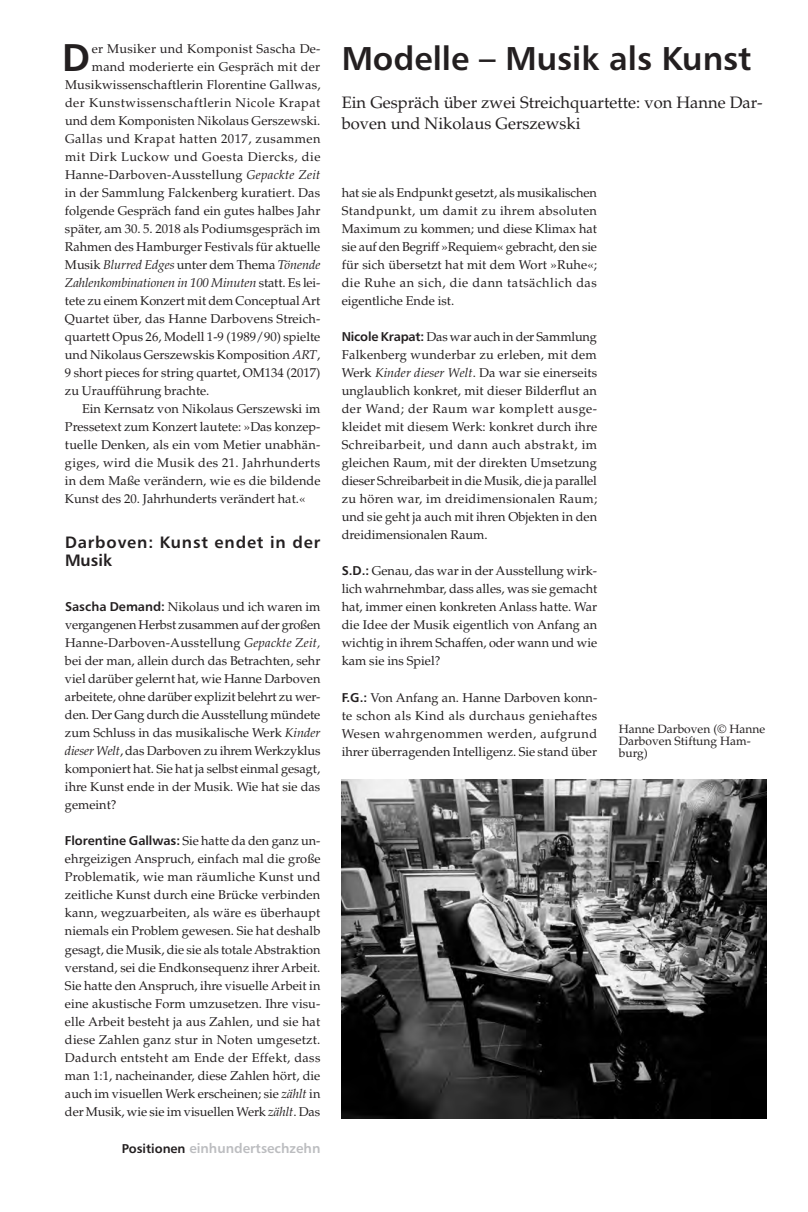
<style>
.page{position:relative;width:808px;height:1212px;background:#fff}
.page>*{position:absolute;margin:0;border:0;box-sizing:border-box;transform-origin:0 0}
.t1{font:38.7px "Humanist 777 BT Bold B";color:#231f20}
.t2{font:33px "Humanist 777 BT Bold B";color:#231f20}
.t3{font:16.5px/21px "Palatino";color:#231f20}
.t4{font:16.5px/18px "Humanist 777 BT Bold B";letter-spacing:.05em;color:#231f20}
.t5{font:13.5px "Humanist 777 BT Bold B";color:#bcbdc0}
.t6{font:12.75px/18px "Palatino LT Std";color:#231f20;text-align:justify}
.t7{font:italic 12.75px "Palatino LT Std";letter-spacing:-.01em;color:#231f20}
.t8{font:12.75px "Palatino LT Std";letter-spacing:.04em;color:#231f20}
.t9{font:12.75px "Palatino LT Std";letter-spacing:.02em;color:#231f20}
.t10{font:12.75px "Palatino LT Std";letter-spacing:.025em;color:#231f20}
.t11{font:12.75px "Palatino LT Std";letter-spacing:.035em;color:#231f20}
.t12{font:12px/12px "Palatino";color:#231f20}
.s1{font-style:italic}
.s2{font-style:normal}
.s3{font-family:"Humanist 777 BT Bold B"}
.s4{font-size:12.75px;color:#231f20}
</style>
<div class="page">
<img style="left:341px;top:779px;width:425px;height:339px">
<h1 class="t1" style="left:62px;top:33px;width:29px">D</h1>
<p class="t10" style="left:92px;top:41px;width:230px">er Musiker und Komponist Sascha De-</p>
<p class="t9" style="left:92px;top:59px;width:230px">mand moderierte ein Gespräch mit der</p>
<p class="t6" style="left:65px;top:76px;width:257px">Musikwissenschaftlerin Florentine Gallwas,</p>
<p class="t8" style="left:65px;top:95px;width:257px">der Kunstwissenschaftlerin Nicole Krapat</p>
<p class="t6" style="left:65px;top:112px;width:257px">und dem Komponisten Nikolaus Gerszewski.</p>
<p class="t11" style="left:65px;top:131px;width:257px">Gallas und Krapat hatten 2017, zusammen</p>
<p class="t8" style="left:65px;top:149px;width:257px">mit Dirk Luckow und Goesta Diercks, die</p>
<p class="t9" style="left:65px;top:167px;width:257px">Hanne-Darboven-Ausstellung <span class="s1">Gepackte Zeit</span></p>
<p class="t6" style="left:65px;top:184px;width:256px">in der Sammlung Falckenberg kuratiert. Das</p>
<p class="t6" style="left:65px;top:202px;width:257px">folgende Gespräch fand ein gutes halbes Jahr</p>
<p class="t6" style="left:65px;top:220px;width:257px">später, am 30. 5. 2018 als Podiumsgespräch im</p>
<p class="t6" style="left:65px;top:238px;width:256px">Rahmen des Hamburger Festivals für aktuelle</p>
<p class="t7" style="left:65px;top:257px;width:257px"><span class="s2">Musik</span> Blurred Edges <span class="s2">unter dem Thema</span> Tönende</p>
<p class="t7" style="left:65px;top:275px;width:257px">Zahlenkombinationen in 100 Minuten <span class="s2">statt. Es lei-</span></p>
<p class="t6" style="left:65px;top:292px;width:257px">tete zu einem Konzert mit dem Conceptual Art</p>
<p class="t6" style="left:65px;top:310px;width:257px">Quartet über, das Hanne Darbovens Streich-</p>
<p class="t6" style="left:65px;top:328px;width:257px">quartett Opus 26, Modell 1-9 (1989/90) spielte</p>
<p class="t6" style="left:65px;top:346px;width:257px">und Nikolaus Gerszewskis Komposition <span class="s1">ART</span>,</p>
<p class="t6" style="left:65px;top:364px;width:257px">9 short pieces for string quartet, OM134 (2017)</p>
<p class="t6" style="left:65px;top:382px;width:146px">zu Uraufführung brachte.</p>
<p class="t6" style="left:82px;top:400px;width:240px">Ein Kernsatz von Nikolaus Gerszewski im</p>
<p class="t6" style="left:65px;top:418px;width:257px">Pressetext zum Konzert lautete: »Das konzep-</p>
<p class="t6" style="left:65px;top:436px;width:256px">tuelle Denken, als ein vom Metier unabhän-</p>
<p class="t10" style="left:65px;top:455px;width:256px">giges, wird die Musik des 21. Jahrhunderts</p>
<p class="t6" style="left:65px;top:472px;width:257px">in dem Maße verändern, wie es die bildende</p>
<p class="t6" style="left:65px;top:490px;width:242px">Kunst des 20. Jahrhunderts verändert hat.«</p>
<p class="t4" style="left:65px;top:532px;width:256px">Darboven: Kunst endet in der<br>Musik</p>
<p class="t6" style="left:65px;top:598px;width:257px"><span class="s3">Sascha Demand:</span> Nikolaus und ich waren im vergangenen Herbst zusammen auf der großen Hanne-Darboven-Ausstellung <span class="s1">Gepackte Zeit, </span>bei der man, allein durch das Betrachten, sehr viel darüber gelernt hat, wie Hanne Darboven arbeitete, ohne darüber explizit belehrt zu wer&shy;den. Der Gang durch die Ausstellung mündete zum Schluss in das musikalische Werk <span class="s1">Kinder dieser Welt</span>, das Darboven zu ihrem Werkzyklus komponiert hat. Sie hat ja selbst einmal gesagt, ihre Kunst ende in der Musik. Wie hat sie das gemeint?</p>
<p class="t6" style="left:65px;top:832px;width:257px"><span class="s3">Florentine Gallwas:</span> Sie hatte da den ganz un&shy;ehrgeizigen Anspruch, einfach mal die große Problematik, wie man räumliche Kunst und zeitliche Kunst durch eine Brücke verbinden kann, wegzuarbeiten, als wäre es überhaupt niemals ein Problem gewesen. Sie hat deshalb gesagt, die Musik, die sie als totale Abstraktion verstand, sei die Endkonsequenz ihrer Arbeit.<br>Sie hatte den Anspruch, ihre visuelle Arbeit in eine akustische Form umzusetzen. Ihre visu&shy;elle Arbeit besteht ja aus Zahlen, und sie hat diese Zahlen ganz stur in Noten umgesetzt.<br>Dadurch entsteht am Ende der Effekt, dass man 1:1, nacheinander, diese Zahlen hört, die auch im visuellen Werk erscheinen; sie <span class="s1">zählt</span> in der Musik, wie sie im visuellen Werk <span class="s1">zählt</span>. Das</p>
<p class="t5" style="left:122px;top:1139px;width:200px"><span class="s4">Positionen</span> einhundertsechzehn</p>
<h2 class="t2" style="left:341px;top:38px;width:411px">Modelle – Musik als Kunst</h2>
<p class="t3" style="left:341px;top:92px;width:422px">Ein Gespräch über zwei Streichquartette: von Hanne Dar&shy;boven und Nikolaus Gerszewski</p>
<p class="t6" style="left:341px;top:184px;width:257px">hat sie als Endpunkt gesetzt, als musikalischen Standpunkt, um damit zu ihrem absoluten Maximum zu kommen; und diese Klimax hat sie auf den Begriff »Requiem« gebracht, den sie für sich übersetzt hat mit dem Wort »Ruhe«; die Ruhe an sich, die dann tatsächlich das eigentliche Ende ist.</p>
<p class="t6" style="left:341px;top:328px;width:257px"><span class="s3">Nicole Krapat:</span> Das war auch in der Sammlung Falkenberg wunderbar zu erleben, mit dem Werk <span class="s1">Kinder dieser Welt</span>. Da war sie einerseits unglaublich konkret, mit dieser Bilderflut an der Wand; der Raum war komplett ausge&shy;kleidet mit diesem Werk: konkret durch ihre Schreibarbeit, und dann auch abstrakt, im gleichen Raum, mit der direkten Umsetzung dieser Schreibarbeit in die Musik, die ja parallel zu hören war, im dreidimensionalen Raum; und sie geht ja auch mit ihren Objekten in den dreidimensionalen Raum.</p>
<p class="t6" style="left:341px;top:562px;width:257px"><span class="s3">S.D.:</span> Genau, das war in der Ausstellung wirk&shy;lich wahrnehmbar, dass alles, was sie gemacht hat, immer einen konkreten Anlass hatte. War die Idee der Musik eigentlich von Anfang an wichtig in ihrem Schaffen, oder wann und wie kam sie ins Spiel?</p>
<p class="t6" style="left:341px;top:688px;width:257px"><span class="s3">F.G.:</span> Von Anfang an. Hanne Darboven konn&shy;te schon als Kind als durchaus geniehaftes Wesen wahrgenommen werden, aufgrund ihrer überragenden Intelligenz. Sie stand über</p>
<p class="t12" style="left:618px;top:723px;width:148px">Hanne Darboven (© Hanne<br>Darboven Stiftung Ham&shy;burg)</p>
</div>
